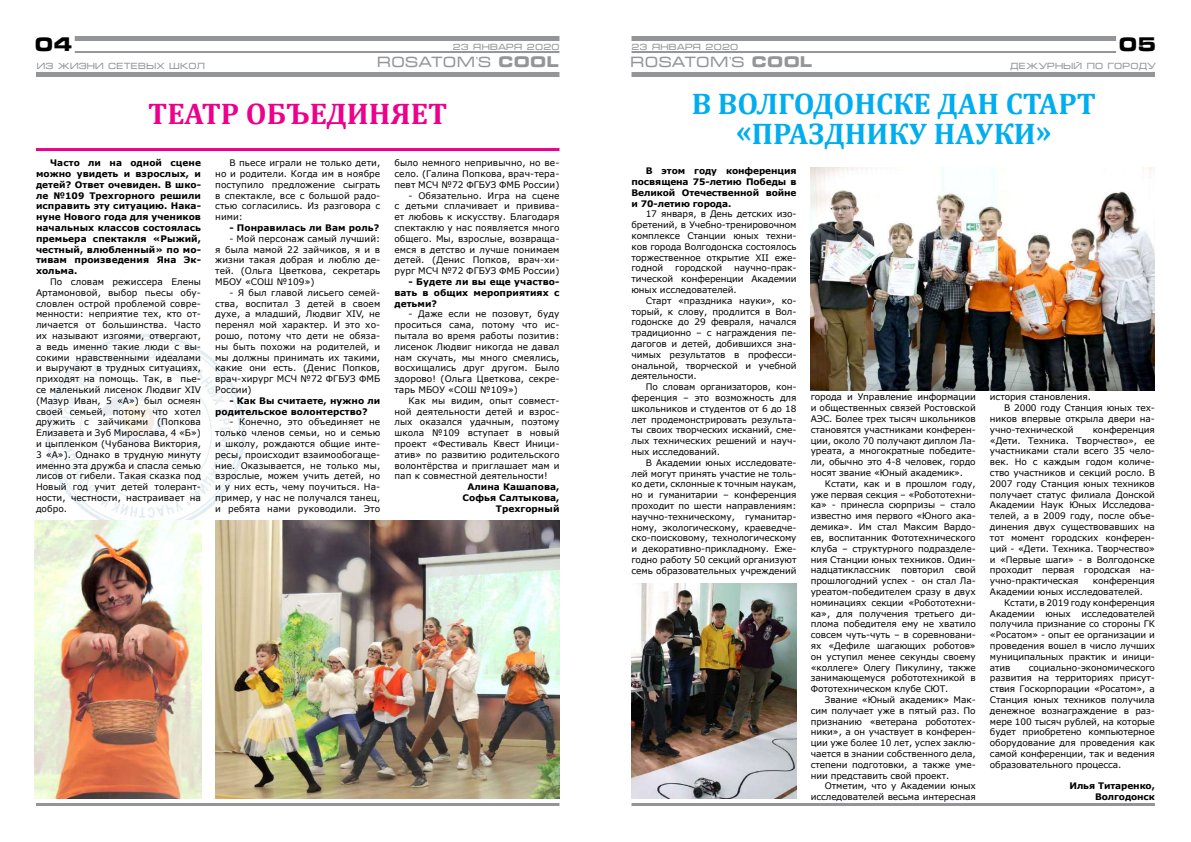
<style>
.page{position:relative;width:1191px;height:842px;background:#fff}
.page>*{position:absolute;margin:0;border:0;box-sizing:border-box;transform-origin:0 0}
.t1{font:700 30px/30px "Cambria";color:#00aeef;text-align:center}
.t2{font:700 30px "Cambria";color:#ec008c}
.t3{font:700 19px "Micra C";color:#000}
.t4{font:15px "Micra C";letter-spacing:-.005em;color:#939598}
.t5{font:9px/10.8px "Verdana";letter-spacing:-.01em;color:#000;text-align:justify}
.t6{font:700 9px/10.8px "Verdana";letter-spacing:.005em;color:#000;text-align:justify}
.t7{font:9px "Micra C";color:#939598}
.s1{font-weight:700}
</style>
<div class="page">
<div style="left:631px;top:36px;width:485px;height:5px;background:#939598"></div>
<div style="left:631px;top:72px;width:524px;height:5px;background:#939598"></div>
<hr style="left:631px;top:51px;width:485px;height:2px;background:#939598">
<hr style="left:631px;top:803px;width:524px;height:3px;background:#939598">
<div style="left:75px;top:36px;width:484px;height:5px;background:#939598"></div>
<div style="left:36px;top:72px;width:523px;height:5px;background:#939598"></div>
<hr style="left:75px;top:51px;width:484px;height:2px;background:#939598">
<hr style="left:36px;top:803px;width:523px;height:3px;background:#939598">
<img style="left:46px;top:334px;width:200px;height:186px">
<img style="left:631px;top:583px;width:165px;height:215px">
<img style="left:810px;top:167px;width:345px;height:223px">
<hr style="left:36px;top:148px;width:523px;height:3px;background:#ec008c">
<img style="left:35px;top:520px;width:166px;height:278px">
<img style="left:215px;top:520px;width:344px;height:278px">
<h2 class="t3" style="left:35px;top:34px;width:40px">04</h2>
<p class="t7" style="left:37px;top:61px;width:170px">из жизни сетевых школ</p>
<p class="t7" style="left:1010px;top:61px;width:147px">дежурный по городу</p>
<h1 class="t2" style="left:148px;top:93px;width:300px">Театр объединяет</h1>
<h2 class="t3" style="left:1118px;top:34px;width:40px">05</h2>
<p class="t7" style="left:453px;top:42px;width:108px">23 января 2020</p>
<p class="t7" style="left:631px;top:42px;width:108px">23 января 2020</p>
<h3 class="t4" style="left:377px;top:55px;width:184px">ROSATOM’S <span class="s1">COOL</span></h3>
<h3 class="t4" style="left:630px;top:55px;width:184px">ROSATOM’S <span class="s1">COOL</span></h3>
<h1 class="t1" style="left:692px;top:88px;width:405px">В Волгодонске дан старт «празднику науки»</h1>
<p class="t6" style="left:36px;top:157px;width:166px;text-indent:14px">Часто ли на одной сцене можно увидеть и взрослых, и детей? Ответ очевиден. В шко&shy;ле №109 Трехгорного решили исправить эту ситуацию. Нака&shy;нуне Нового года для учеников начальных классов состоялась премьера спектакля «Рыжий, честный, влюбленный» по мо&shy;тивам произведения Яна Эк&shy;хольма.</p>
<p class="t5" style="left:36px;top:276px;width:166px;text-indent:14px">По словам режиссера Елены Артамоновой, выбор пьесы обу&shy;словлен острой проблемой совре&shy;менности: неприятие тех, кто от&shy;личается от большинства. Часто их называют изгоями, отвергают, а ведь именно такие люди с вы&shy;сокими нравственными идеалами и выручают в трудных ситуациях, приходят на помощь. Так, в пье&shy;се маленький лисенок Людвиг XIV (Мазур Иван, 5 «А») был осмеян своей семьей, потому что хотел дружить с зайчиками (Попкова Елизавета и Зуб Мирослава, 4 «Б») и цыпленком (Чубанова Виктория, 3 «А»). Однако в трудную минуту именно эта дружба и спасла семью лисов от гибели. Такая сказка под Новый год учит детей толерант&shy;ности, честности, настраивает на добро.</p>
<p class="t5" style="left:215px;top:157px;width:166px;text-indent:14px">В пьесе играли не только дети, но и родители. Когда им в ноябре поступило предложение сыграть в спектакле, все с большой радо&shy;стью согласились. Из разговора с ними:</p>
<p class="t6" style="left:229px;top:222px;width:151px">- Понравилась ли Вам роль?</p>
<p class="t5" style="left:215px;top:233px;width:167px;text-indent:14px">- Мой персонаж самый лучший: я была мамой 22 зайчиков, я и в жизни такая добрая и люблю де&shy;тей. (Ольга Цветкова, секретарь МБОУ «СОШ №109»)</p>
<p class="t5" style="left:215px;top:287px;width:167px;text-indent:14px">- Я был главой лисьего семей&shy;ства, воспитал 3 детей в своем духе, а младший, Людвиг XIV, не перенял мой характер. И это хо&shy;рошо, потому что дети не обяза&shy;ны быть похожи на родителей, и мы должны принимать их такими, какие они есть. (Денис Попков, врач-хирург МСЧ №72 ФГБУЗ ФМБ России)</p>
<p class="t6" style="left:215px;top:395px;width:166px;text-indent:14px">- Как Вы считаете, нужно ли родительское волонтерство?</p>
<p class="t5" style="left:215px;top:417px;width:166px;text-indent:14px">- Конечно, это объединяет не только членов семьи, но и семью и школу, рождаются общие инте&shy;ресы, происходит взаимообогаще&shy;ние. Оказывается, не только мы, взрослые, можем учить детей, но и у них есть, чему поучиться. На&shy;пример, у нас не получался танец, и ребята нами руководили. Это</p>
<p class="t5" style="left:394px;top:157px;width:166px">было немного непривычно, но ве&shy;село. (Галина Попкова, врач-тера&shy;певт МСЧ №72 ФГБУЗ ФМБ России)</p>
<p class="t5" style="left:394px;top:190px;width:167px;text-indent:14px">- Обязательно. Игра на сцене с детьми сплачивает и привива&shy;ет любовь к искусству. Благодаря спектаклю у нас появляется много общего. Мы, взрослые, возвраща&shy;емся в детство и лучше понимаем детей. (Денис Попков, врач-хи&shy;рург МСЧ №72 ФГБУЗ ФМБ России)</p>
<p class="t6" style="left:394px;top:276px;width:166px;text-indent:14px">- Будете ли вы еще участво&shy;вать в общих мероприятиях с детьми?</p>
<p class="t5" style="left:394px;top:309px;width:167px;text-indent:14px">- Даже если не позовут, буду проситься сама, потому что ис&shy;пытала во время работы позитив: лисенок Людвиг никогда не давал нам скучать, мы много смеялись, восхищались друг другом. Было здорово! (Ольга Цветкова, секре&shy;тарь МБОУ «СОШ №109»)</p>
<p class="t5" style="left:394px;top:395px;width:166px;text-indent:14px">Как мы видим, опыт совмест&shy;ной деятельности детей и взрос&shy;лых оказался удачным, поэтому школа №109 вступает в новый проект «Фестиваль Квест Иници&shy;атив» по развитию родительского волонтёрства и приглашает мам и пап к совместной деятельности!</p>
<p class="t6" style="left:462px;top:481px;width:98px;text-align:right">Алина Кашапова,<br>Софья Салтыкова,<br>Трехгорный</p>
<p class="t6" style="left:631px;top:165px;width:166px;text-indent:14px">В этом году конференция посвящена 75-летию Победы в Великой Отечественной войне и 70-летию города.</p>
<p class="t5" style="left:631px;top:209px;width:167px;text-indent:14px">17 января, в День детских изо&shy;бретений, в Учебно-тренировочном комплексе Станции юных техни&shy;ков города Волгодонска состоялось торжественное открытие XII еже&shy;годной</p>
<p class="t5" style="left:675px;top:263px;width:49px">городской</p>
<p class="t5" style="left:631px;top:263px;width:166px;text-indent:103px">научно-прак&shy;тической конференции Академии юных исследователей.</p>
<p class="t5" style="left:631px;top:295px;width:167px;text-indent:14px">Старт «праздника науки», ко&shy;торый, к слову, продлится в Вол&shy;годонске до 29 февраля, начался традиционно – с награждения пе&shy;дагогов и детей, добившихся зна&shy;чимых результатов в професси&shy;ональной, творческой и учебной деятельности.</p>
<p class="t5" style="left:631px;top:381px;width:166px;text-indent:14px">По словам организаторов, кон&shy;ференция – это возможность для школьников и студентов от 6 до 18 лет продемонстрировать результа&shy;ты своих творческих исканий, сме&shy;лых технических решений и науч&shy;ных исследований.</p>
<p class="t5" style="left:631px;top:457px;width:166px;text-indent:14px">В Академии юных исследовате&shy;лей могут принять участие не толь&shy;ко дети, склонные к точным наукам, но и гуманитарии – конференция проходит по шести направлениям: научно-техническому, гуманитар&shy;ному, экологическому, краеведче&shy;ско-поисковому, технологическому и декоративно-прикладному. Еже&shy;годно работу 50 секций организуют семь образовательных учреждений</p>
<p class="t5" style="left:810px;top:392px;width:166px">города и Управление информации и общественных связей Ростовской АЭС. Более трех тысяч школьников становятся участниками конферен&shy;ции, около 70 получают диплом Ла&shy;уреата, а многократные победите&shy;ли, обычно это 4-8 человек, гордо носят звание «Юный академик».</p>
<p class="t5" style="left:810px;top:478px;width:167px;text-indent:14px">Кстати, как и в прошлом году, уже первая секция – «Робототехни&shy;ка» - принесла сюрпризы – стало известно имя первого «Юного ака&shy;демика». Им стал Максим Вардо&shy;ев, воспитанник Фототехнического клуба – структурного подразделе&shy;ния Станции юных техников. Один&shy;надцатиклассник повторил свой прошлогодний успех - он стал Ла&shy;уреатом-победителем сразу в двух номинациях секции «Робототехни&shy;ка», для получения третьего ди&shy;плома победителя ему не хватило совсем чуть-чуть – в соревновани&shy;ях «Дефиле шагающих роботов» он уступил менее секунды своему «коллеге» Олегу Пикулину, также занимающемуся робототехникой в Фототехническом клубе СЮТ.</p>
<p class="t5" style="left:810px;top:694px;width:167px;text-indent:14px">Звание «Юный академик» Мак&shy;сим получает уже в пятый раз. По признанию «ветерана робототех&shy;ники», а он участвует в конферен&shy;ции уже более 10 лет, успех заклю&shy;чается в знании собственного дела, степени подготовки, а также уме&shy;нии представить свой проект.</p>
<p class="t5" style="left:810px;top:780px;width:167px;text-align:right">Отметим, что у Академии юных исследователей весьма интересная</p>
<p class="t5" style="left:990px;top:392px;width:103px">история становления.</p>
<p class="t5" style="left:1004px;top:402px;width:152px">В 2000 году Станция юных тех-</p>
<p class="t5" style="left:990px;top:413px;width:166px">ников впервые открыла двери на-</p>
<p class="t5" style="left:990px;top:424px;width:85px">учно-технической</p>
<p class="t5" style="left:990px;top:424px;width:167px;text-indent:103px">конференция «Дети. Техника. Творчество», ее участниками стали всего 35 чело&shy;век. Но с каждым годом количе&shy;ство участников и секций росло. В 2007 году Станция юных техников получает статус филиала Донской Академии Наук Юных Исследова&shy;телей, а в 2009 году, после объе&shy;динения двух существовавших на тот момент городских конферен&shy;ций - «Дети. Техника. Творчество» и «Первые шаги» - в Волгодонске проходит первая городская на&shy;учно-практическая</p>
<p class="t5" style="left:990px;top:575px;width:166px;text-indent:103px">конференция<br>Академии юных исследователей.</p>
<p class="t5" style="left:990px;top:597px;width:166px;text-indent:14px">Кстати, в 2019 году конференция Академии юных исследователей получила признание со стороны ГК «Росатом» - опыт ее организации и проведения вошел в число лучших муниципальных практик и иници&shy;атив</p>
<p class="t5" style="left:990px;top:662px;width:167px;text-indent:39px">социально-экономического развития на территориях присут&shy;ствия Госкорпорации «Росатом», а Станция юных техников получила денежное вознаграждение в раз&shy;мере 100 тысяч рублей, на которые будет приобретено компьютерное оборудование для проведения как самой конференции, так и ведения образовательного процесса.</p>
<p class="t6" style="left:1069px;top:780px;width:87px;text-align:right">Илья Титаренко,<br>Волгодонск</p>
</div>
